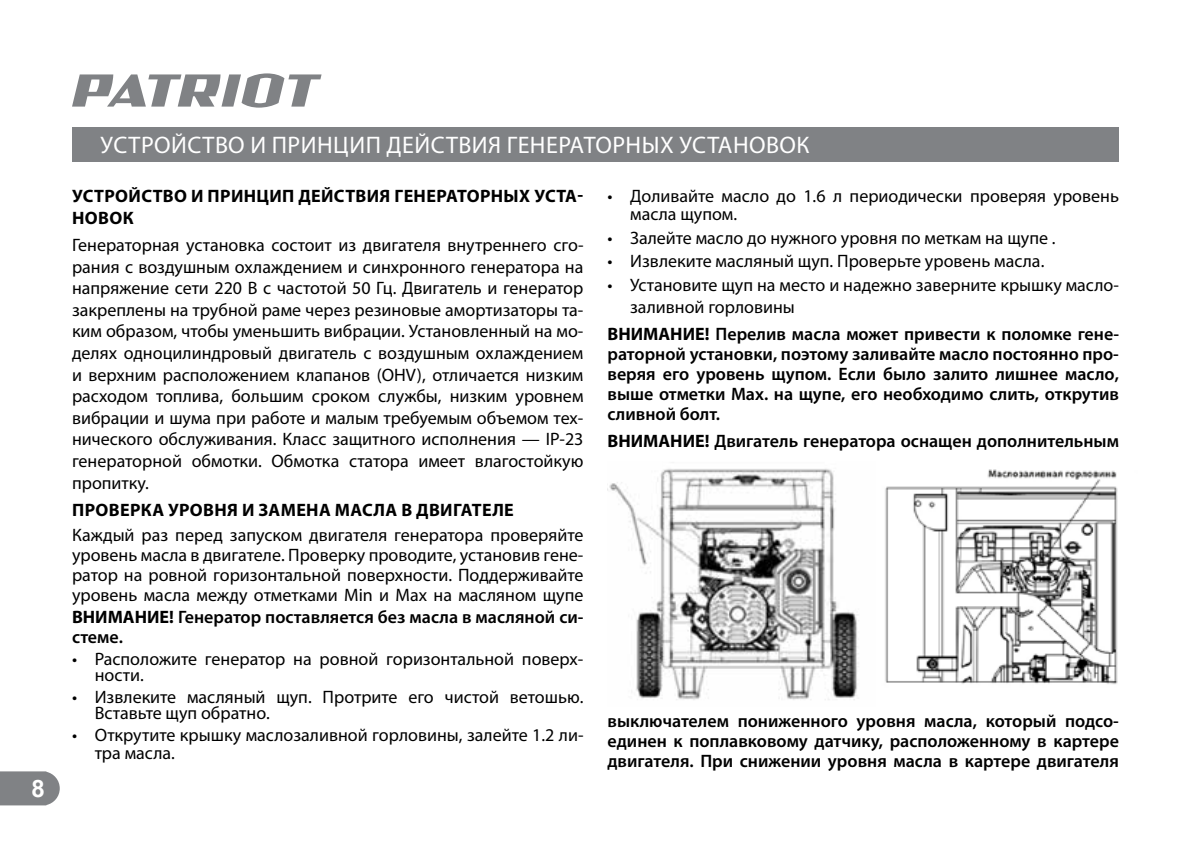
<style>
.page{position:relative;width:1191px;height:842px;background:#fff}
.page>*{position:absolute;margin:0;border:0;box-sizing:border-box;transform-origin:0 0}
.t1{font:24px "Myriad Pro";letter-spacing:.02em;color:#fff}
.t2{font:700 24px "Arial";color:#fff}
.t3{font:18px/21.6px "Myriad Pro";color:#000}
.t4{font:600 18px/20px "Myriad Pro";color:#000;text-align:justify}
.t5{font:700 18px/21.6px "Myriad Pro";letter-spacing:.02em;color:#000}
.s1{font-weight:700}
</style>
<div class="page">
<svg style="left:0;top:771px;width:60px;height:34px;background:#898b8e"></svg>
<svg style="left:72px;top:73px;width:249px;height:35px"></svg>
<div style="left:72px;top:127px;width:1047px;height:34px;background:#808285"></div>
<img style="left:885px;top:469px;width:233px;height:216px">
<img style="left:607px;top:468px;width:251px;height:232px">
<h1 class="t2" style="left:31px;top:772px;width:15px">8</h1>
<h1 class="t1" style="left:101px;top:130px;width:710px">УСТРОЙСТВО И ПРИНЦИП ДЕЙСТВИЯ ГЕНЕРАТОРНЫХ УСТАНОВОК</h1>
<p class="t5" style="left:72px;top:185px;width:512px">УСТРОЙСТВО И ПРИНЦИП ДЕЙСТВИЯ ГЕНЕРАТОРНЫХ УСТА-<br>НОВОК</p>
<p class="t3" style="left:72px;top:234px;width:513px;text-align:justify">Генераторная установка состоит из двигателя внутреннего сго&shy;рания с воздушным охлаждением и синхронного генератора на напряжение сети 220 В с частотой 50 Гц. Двигатель и генератор закреплены на трубной раме через резиновые амортизаторы та&shy;ким образом, чтобы уменьшить вибрации. Установленный на мо&shy;делях одноцилиндровый двигатель с воздушным охлаждением и верхним расположением клапанов (OHV), отличается низким расходом топлива, большим сроком службы, низким уровнем вибрации и шума при работе и малым требуемым объемом тех&shy;нического обслуживания. Класс защитного исполнения — IP‑23 генераторной обмотки. Обмотка статора имеет влагостойкую пропитку.</p>
<p class="t5" style="left:72px;top:499px;width:443px">ПРОВЕРКА УРОВНЯ И ЗАМЕНА МАСЛА В ДВИГАТЕЛЕ</p>
<p class="t3" style="left:72px;top:525px;width:513px;line-height:20px;text-align:justify">Каждый раз перед запуском двигателя генератора проверяйте уровень масла в двигателе. Проверку проводите, установив гене&shy;ратор на ровной горизонтальной поверхности. Поддерживайте уровень масла между отметками Min и Max на масляном щупе</p>
<p class="t4" style="left:72px;top:607px;width:513px"><span class="s1">ВНИМАНИЕ!</span> Генератор поставляется без масла в масляной си&shy;стеме.</p>
<p class="t3" style="left:95px;top:651px;width:490px;line-height:16px;text-indent:-23px">• Расположите генератор на ровной горизонтальной поверх&shy;ности.</p>
<p class="t3" style="left:95px;top:688px;width:490px;line-height:16px;text-indent:-23px">• Извлеките масляный щуп. Протрите его чистой ветошью.<br>Вставьте щуп обратно.</p>
<p class="t3" style="left:95px;top:725px;width:490px;line-height:18px;text-indent:-23px">• Открутите крышку маслозаливной горловины, залейте 1.2 ли&shy;тра масла.</p>
<p class="t3" style="left:630px;top:187px;width:490px;line-height:18px;text-indent:-23px">• Доливайте масло до 1.6 л периодически проверяя уровень масла щупом.</p>
<p class="t3" style="left:607px;top:227px;width:449px">• Залейте масло до нужного уровня по меткам на щупе .</p>
<p class="t3" style="left:607px;top:250px;width:438px">• Извлеките масляный щуп. Проверьте уровень масла.</p>
<p class="t3" style="left:630px;top:274px;width:490px;text-indent:-23px">• Установите щуп на место и надежно заверните крышку масло&shy;заливной горловины</p>
<p class="t4" style="left:607px;top:323px;width:513px"><span class="s1">ВНИМАНИЕ!</span> Перелив масла может привести к поломке гене&shy;раторной установки, поэтому заливайте масло постоянно про&shy;веряя его уровень щупом. Если было залито лишнее масло, выше отметки Max. на щупе, его необходимо слить, открутив сливной болт.</p>
<p class="t4" style="left:607px;top:431px;width:513px"><span class="s1">ВНИМАНИЕ!</span> Двигатель генератора оснащен дополнительным</p>
<p class="t4" style="left:607px;top:711px;width:513px">выключателем пониженного уровня масла, который подсо&shy;единен к поплавковому датчику, расположенному в картере двигателя. При снижении уровня масла в картере двигателя</p>
</div>
